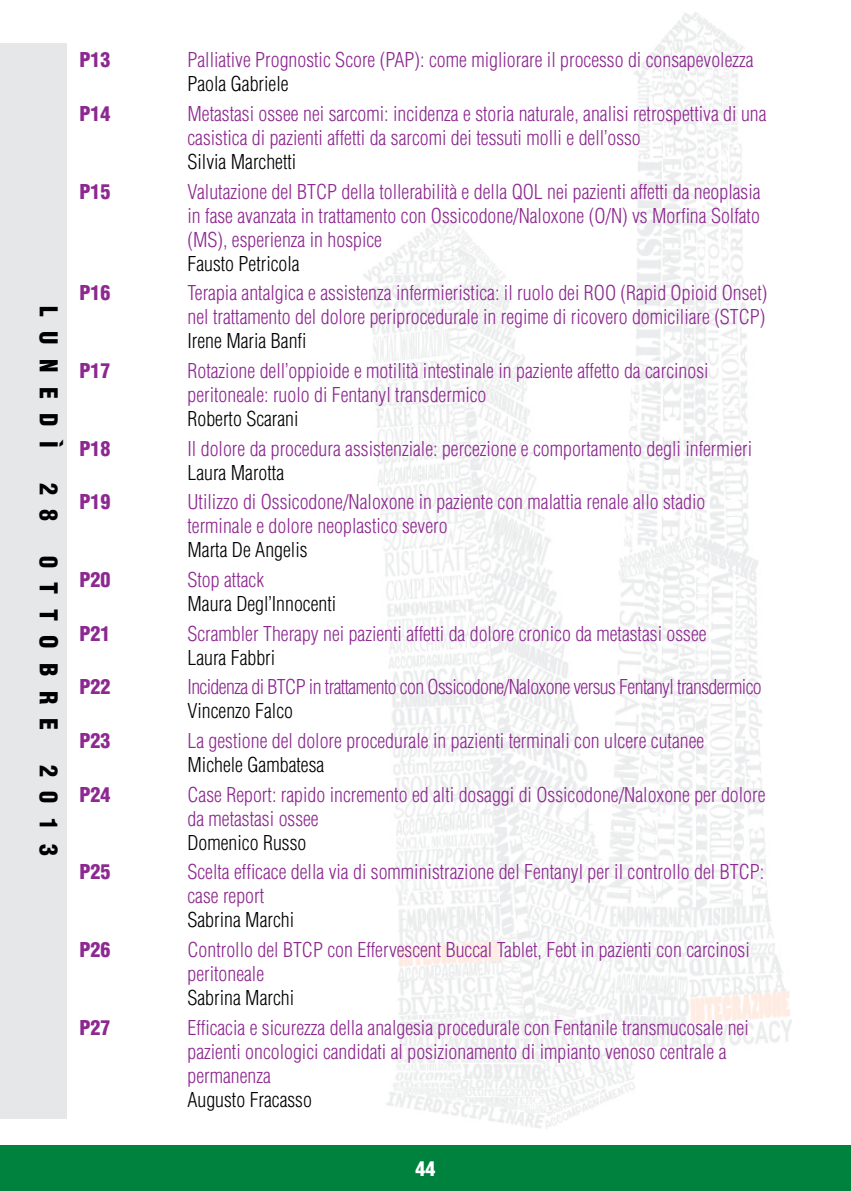
<style>
.page{position:relative;width:851px;height:1191px;background:#fff}
.page>*{position:absolute;margin:0;border:0;box-sizing:border-box;transform-origin:0 0}
.t1{font:900 condensed 24px "Helvetica";letter-spacing:.6em;color:#000}
.t2{font:300 condensed 20px/24px "Helvetica";color:#8d2890}
.t3{font:300 condensed 20px "Helvetica";color:#000}
.t4{font:300 condensed 20px "Helvetica";letter-spacing:-.03em;color:#8d2890}
.t5{font:900 condensed 20px "Helvetica";color:#8d2890}
.t6{font:900 condensed 20px "Helvetica";color:#fff}
</style>
<div class="page">
<img style="left:363px;top:12px;width:429px;height:1116px">
<div style="left:0;top:1145px;width:850px;height:46px;background:#00823f"></div>
<div style="left:0;top:44px;width:66px;height:1075px;background:#e6e7e8"></div>
<p class="t1" style="left:63px;top:306px;width:144px;rotate:90deg">LUNEDÌ</p>
<p class="t1" style="left:63px;top:482px;width:40px;rotate:90deg">2 8</p>
<p class="t1" style="left:63px;top:556px;width:176px;rotate:90deg">0TTOBRE</p>
<p class="t1" style="left:63px;top:765px;width:93px;rotate:90deg">2013</p>
<p class="t5" style="left:79px;top:47px;width:33px">P13</p>
<p class="t2" style="left:187px;top:48px;width:567px">Palliative Prognostic Score (PAP): come migliorare il processo di consapevolezza</p>
<p class="t3" style="left:187px;top:72px;width:103px">Paola Gabriele</p>
<p class="t5" style="left:79px;top:101px;width:33px">P14</p>
<p class="t2" style="left:187px;top:102px;width:580px">Metastasi ossee nei sarcomi: incidenza e storia naturale, analisi retrospettiva di una casistica di pazienti affetti da sarcomi dei tessuti molli e dell’osso</p>
<p class="t3" style="left:187px;top:150px;width:110px">Silvia Marchetti</p>
<p class="t5" style="left:79px;top:179px;width:33px">P15</p>
<p class="t2" style="left:187px;top:179px;width:574px;text-align:justify">Valutazione del BTCP della tollerabilità e della QOL nei pazienti affetti da neoplasia in fase avanzata in trattamento con Ossicodone/Naloxone (O/N) vs Morfina Solfato (MS), esperienza in hospice</p>
<p class="t3" style="left:187px;top:252px;width:114px">Fausto Petricola</p>
<p class="t5" style="left:79px;top:280px;width:33px">P16</p>
<p class="t2" style="left:187px;top:281px;width:581px">Terapia antalgica e assistenza infermieristica: il ruolo dei ROO (Rapid Opioid Onset) nel trattamento del dolore periprocedurale in regime di ricovero domiciliare (STCP)</p>
<p class="t3" style="left:187px;top:329px;width:120px">Irene Maria Banfi</p>
<p class="t5" style="left:79px;top:358px;width:33px">P17</p>
<p class="t2" style="left:187px;top:358px;width:522px">Rotazione dell’oppioide e motilità intestinale in paziente affetto da carcinosi peritoneale: ruolo di Fentanyl transdermico</p>
<p class="t3" style="left:187px;top:407px;width:113px">Roberto Scarani</p>
<p class="t5" style="left:79px;top:436px;width:33px">P18</p>
<p class="t2" style="left:187px;top:436px;width:566px">Il dolore da procedura assistenziale: percezione e comportamento degli infermieri</p>
<p class="t3" style="left:187px;top:461px;width:98px">Laura Marotta</p>
<p class="t5" style="left:79px;top:489px;width:33px">P19</p>
<p class="t2" style="left:187px;top:490px;width:519px">Utilizzo di Ossicodone/Naloxone in paziente con malattia renale allo stadio terminale e dolore neoplastico severo</p>
<p class="t3" style="left:187px;top:538px;width:121px">Marta De Angelis</p>
<p class="t5" style="left:79px;top:567px;width:33px">P20</p>
<p class="t2" style="left:187px;top:567px;width:78px">Stop attack</p>
<p class="t3" style="left:187px;top:592px;width:150px">Maura Degl’Innocenti</p>
<p class="t5" style="left:79px;top:621px;width:33px">P21</p>
<p class="t2" style="left:187px;top:621px;width:520px">Scrambler Therapy nei pazienti affetti da dolore cronico da metastasi ossee</p>
<p class="t3" style="left:187px;top:646px;width:89px">Laura Fabbri</p>
<p class="t5" style="left:79px;top:674px;width:33px">P22</p>
<p class="t4" style="left:187px;top:675px;width:575px">Incidenza di BTCP in trattamento con Ossicodone/Naloxone versus Fentanyl transdermico</p>
<p class="t3" style="left:187px;top:699px;width:107px">Vincenzo Falco</p>
<p class="t5" style="left:79px;top:728px;width:33px">P23</p>
<p class="t2" style="left:187px;top:728px;width:518px">La gestione del dolore procedurale in pazienti terminali con ulcere cutanee</p>
<p class="t3" style="left:187px;top:753px;width:138px">Michele Gambatesa</p>
<p class="t5" style="left:79px;top:782px;width:33px">P24</p>
<p class="t2" style="left:187px;top:782px;width:579px">Case Report: rapido incremento ed alti dosaggi di Ossicodone/Naloxone per dolore da metastasi ossee</p>
<p class="t3" style="left:187px;top:831px;width:120px">Domenico Russo</p>
<p class="t5" style="left:79px;top:859px;width:33px">P25</p>
<p class="t2" style="left:187px;top:860px;width:578px">Scelta efficace della via di somministrazione del Fentanyl per il controllo del BTCP: case report</p>
<p class="t3" style="left:187px;top:908px;width:108px">Sabrina Marchi</p>
<p class="t5" style="left:79px;top:937px;width:33px">P26</p>
<p class="t2" style="left:187px;top:937px;width:563px">Controllo del BTCP con Effervescent Buccal Tablet, Febt in pazienti con carcinosi peritoneale</p>
<p class="t3" style="left:187px;top:986px;width:108px">Sabrina Marchi</p>
<p class="t5" style="left:79px;top:1015px;width:33px">P27</p>
<p class="t2" style="left:187px;top:1015px;width:562px">Efficacia e sicurezza della analgesia procedurale con Fentanile transmucosale nei pazienti oncologici candidati al posizionamento di impianto venoso centrale a permanenza</p>
<p class="t3" style="left:187px;top:1088px;width:126px">Augusto Fracasso</p>
<p class="t6" style="left:415px;top:1156px;width:21px">44</p>
</div>
